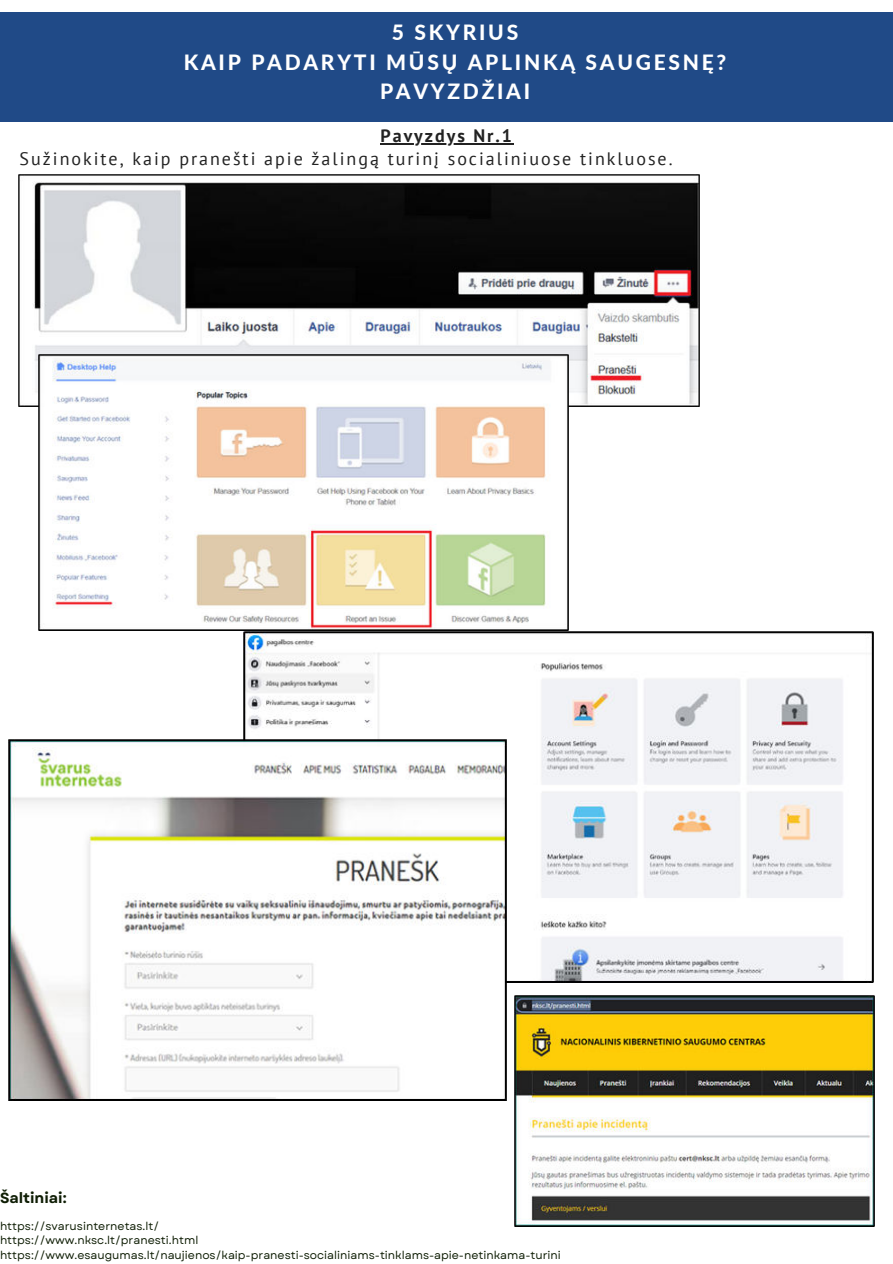
<style>
.page{position:relative;width:893px;height:1264px;background:#fff}
.page>*{position:absolute;margin:0;border:0;box-sizing:border-box;transform-origin:0 0}
.t1{font:800 21px/29.2px "Lato";letter-spacing:.13em;color:#fff;text-align:center}
.t2{font:18px "PT Sans";letter-spacing:.11em;color:#222}
.t3{font:700 18px "PT Sans";letter-spacing:.11em;color:#222}
.t4{font:700 14.7px "Garet";color:#0f1e05}
.t5{font:11.1px/14.9px "Garet";color:#0f1e05}
</style>
<div class="page">
<div style="left:0;top:57px;width:892px;height:64px;background:#204a87"></div>
<div style="left:0;top:12px;width:892px;height:64px;background:#204a87"></div>
<img style="left:19px;top:174px;width:680px;height:233px">
<img style="left:38px;top:354px;width:530px;height:277px">
<img style="left:244px;top:631px;width:629px;height:351px">
<img style="left:9px;top:739px;width:497px;height:361px">
<img style="left:514px;top:995px;width:359px;height:231px">
<hr style="left:380px;top:143px;width:134px;height:1px;background:#222">
<h1 class="t1" style="left:184px;top:17px;width:544px">5 SKYRIUS<br>KAIP PADARYTI MŪSŲ APLINKĄ SAUGESNĘ?<br>PAVYZDŽIAI</h1>
<h2 class="t3" style="left:380px;top:124px;width:133px">Pavyzdys Nr.1</h2>
<h2 class="t2" style="left:20px;top:147px;width:654px">Sužinokite, kaip pranešti apie žalingą turinį socialiniuose tinkluose.</h2>
<h3 class="t4" style="left:0;top:1188px;width:68px">Šaltiniai:</h3>
<p class="t5" style="left:0;top:1218px;width:562px">https://svarusinternetas.lt/<br>https://www.nksc.lt/pranesti.html https://www.esaugumas.lt/naujienos/kaip-pranesti-socialiniams-tinklams-apie-netinkama-turini</p>
</div>
